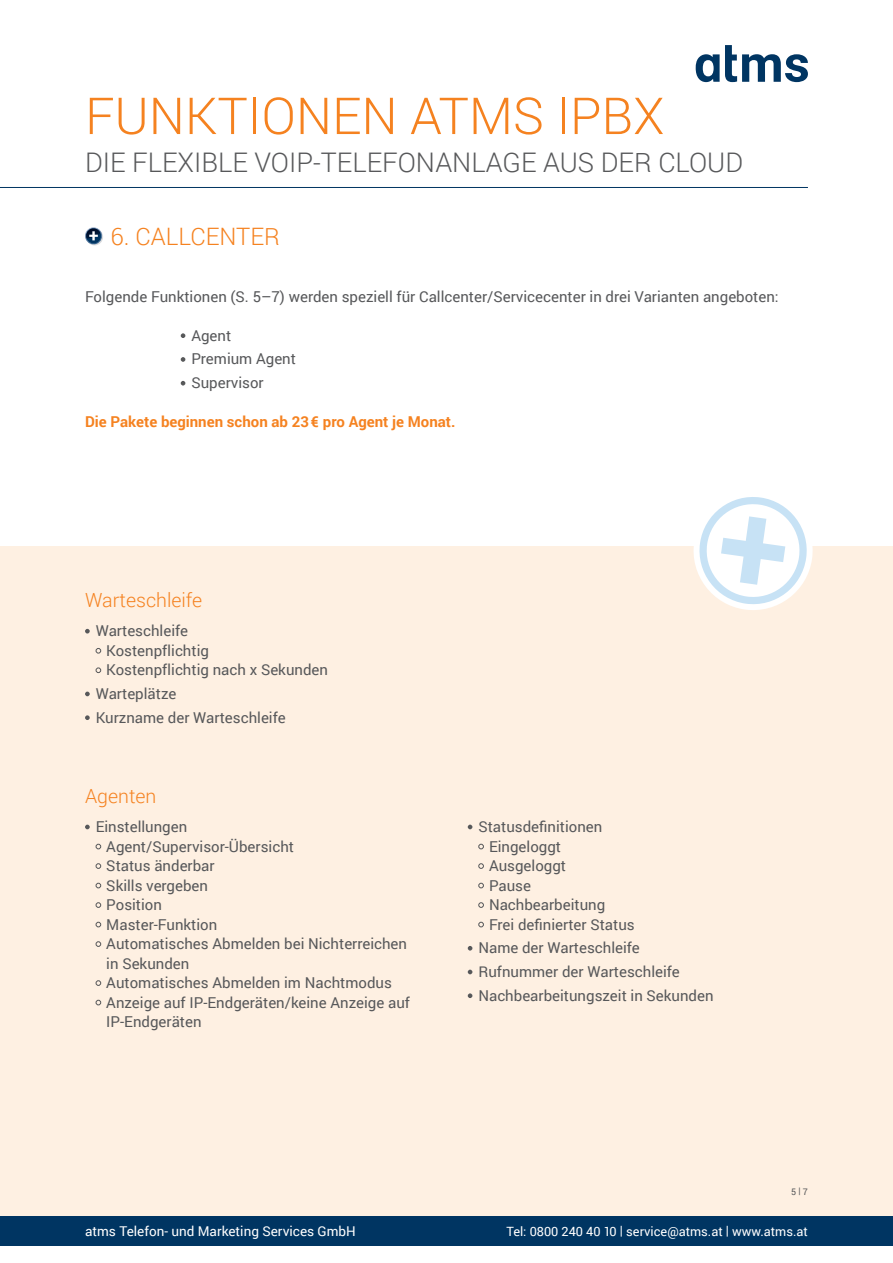
<style>
.page{position:relative;width:893px;height:1263px;background:#fff}
.page>*{position:absolute;margin:0;border:0;box-sizing:border-box;transform-origin:0 0}
.t1{font:300 51px "Roboto";color:#f58220}
.t2{font:300 27px "Roboto";color:#57585a}
.t3{font:300 24px "Roboto";color:#f58220}
.t4{font:300 19.5px "Roboto";color:#f58220}
.t5{font:15px/19.5px "Roboto";color:#57585a}
.t6{font:700 15px "Roboto";color:#f58220}
.t7{font:13.5px "Roboto";color:#fff}
.t8{font:12.75px "Roboto";color:#fff}
.t9{font:9px "Roboto";color:#57585a}
</style>
<div class="page">
<div style="left:0;top:546px;width:893px;height:673px;background:#fef0e2"></div>
<svg style="left:693px;top:497px;width:120px;height:113px"></svg>
<svg style="left:696px;top:45px;width:112px;height:37px"></svg>
<div style="left:0;top:1216px;width:893px;height:30px;background:#003562"></div>
<hr style="left:0;top:187px;width:808px;height:1px;background:#003562">
<svg style="left:85px;top:825px;width:5px;height:4px"></svg>
<svg style="left:96px;top:844px;width:5px;height:5px"></svg>
<svg style="left:96px;top:863px;width:5px;height:6px"></svg>
<svg style="left:96px;top:883px;width:5px;height:5px"></svg>
<svg style="left:96px;top:902px;width:5px;height:6px"></svg>
<svg style="left:96px;top:922px;width:5px;height:5px"></svg>
<svg style="left:96px;top:941px;width:5px;height:6px"></svg>
<svg style="left:96px;top:980px;width:5px;height:6px"></svg>
<svg style="left:96px;top:1000px;width:5px;height:5px"></svg>
<svg style="left:468px;top:825px;width:4px;height:4px"></svg>
<svg style="left:478px;top:844px;width:6px;height:5px"></svg>
<svg style="left:478px;top:863px;width:6px;height:6px"></svg>
<svg style="left:478px;top:883px;width:6px;height:5px"></svg>
<svg style="left:478px;top:902px;width:6px;height:6px"></svg>
<svg style="left:478px;top:922px;width:6px;height:5px"></svg>
<svg style="left:468px;top:946px;width:4px;height:4px"></svg>
<svg style="left:468px;top:970px;width:4px;height:4px"></svg>
<svg style="left:468px;top:993px;width:4px;height:5px"></svg>
<svg style="left:181px;top:333px;width:4px;height:5px"></svg>
<svg style="left:181px;top:357px;width:4px;height:5px"></svg>
<svg style="left:181px;top:381px;width:4px;height:4px"></svg>
<svg style="left:85px;top:227px;width:18px;height:18px"></svg>
<svg style="left:85px;top:629px;width:5px;height:4px"></svg>
<svg style="left:96px;top:648px;width:5px;height:5px"></svg>
<svg style="left:96px;top:667px;width:5px;height:6px"></svg>
<svg style="left:85px;top:692px;width:5px;height:4px"></svg>
<svg style="left:85px;top:715px;width:5px;height:5px"></svg>
<h1 class="t1" style="left:85px;top:81px;width:581px">FUNKTIONEN ATMS IPBX</h1>
<h2 class="t2" style="left:85px;top:143px;width:659px">DIE FLEXIBLE VOIP-TELEFONANLAGE AUS DER CLOUD</h2>
<h3 class="t3" style="left:111px;top:220px;width:56px">6. Callcenter</h3>
<p class="t5" style="left:85px;top:286px;width:695px">Folgende Funktionen (S. 5–7) werden speziell für Callcenter/Servicecenter in drei Varianten angeboten:</p>
<p class="t5" style="left:191px;top:323px;width:106px;line-height:23.7px">Agent<br>Premium Agent<br>Supervisor</p>
<p class="t6" style="left:85px;top:411px;width:372px">Die Pakete beginnen schon ab 23€ pro Agent je Monat.</p>
<h3 class="t4" style="left:85px;top:586px;width:119px">Warteschleife</h3>
<p class="t5" style="left:106px;top:620px;width:223px;text-indent:-11px">Warteschleife<br>Kostenpflichtig<br>Kostenpflichtig nach x Sekunden</p>
<p class="t5" style="left:96px;top:681px;width:191px;line-height:23.7px">Warteplätze<br>Kurzname der Warteschleife</p>
<h3 class="t4" style="left:85px;top:782px;width:73px">Agenten</h3>
<p class="t5" style="left:106px;top:816px;width:305px;text-indent:-11px">Einstellungen<br>Agent/Supervisor-Übersicht<br>Status änderbar<br>Skills vergeben<br>Position<br>Master-Funktion<br>Automatisches Abmelden bei Nichterreichen in Sekunden<br>Automatisches Abmelden im Nachtmodus<br>Anzeige auf IP-Endgeräten/keine Anzeige auf<br>IP-Endgeräten</p>
<p class="t5" style="left:489px;top:816px;width:147px;text-indent:-11px">Statusdefinitionen<br>Eingeloggt<br>Ausgeloggt<br>Pause<br>Nachbearbeitung<br>Frei definierter Status</p>
<p class="t5" style="left:478px;top:935px;width:237px;line-height:23.7px">Name der Warteschleife<br>Rufnummer der Warteschleife<br>Nachbearbeitungszeit in Sekunden</p>
<p class="t9" style="left:791px;top:1185px;width:18px">5 | 7</p>
<p class="t7" style="left:85px;top:1221px;width:272px">atms Telefon- und Marketing Services GmbH</p>
<p class="t8" style="left:506px;top:1222px;width:303px">Tel: 0800 240 40 10 | service@atms.at | www.atms.at</p>
</div>
